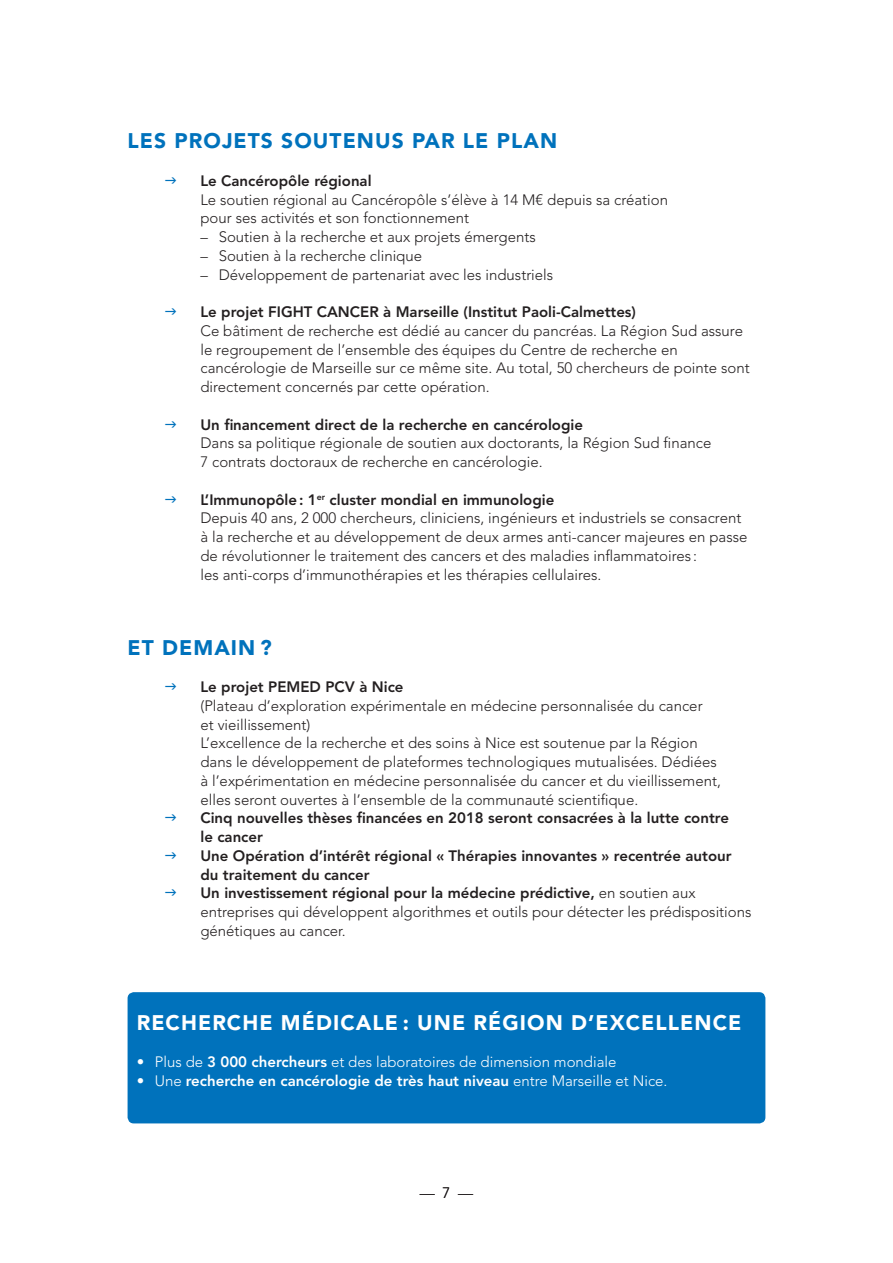
<style>
.page{position:relative;width:893px;height:1263px;background:#fff}
.page>*{position:absolute;margin:0;border:0;box-sizing:border-box;transform-origin:0 0}
.Avenir_14_light{font:900 21px "Avenir LT Std";letter-spacing:.05em;color:#fff}
.Avenir_14_light-2{font:900 21px "Avenir LT Std";letter-spacing:.05em;color:#0072bc}
.Avenir_10_fer_à_ga{font:300 15px/18.8px "Avenir LT Std";color:#231f20}
.Avenir_10_fer_à_ga-2{font:800 15px/18.8px "Avenir LT Std";color:#231f20}
.Avenir_10_fer_à_ga-3{font:800 15px "Avenir LT Std";color:#fff}
.Avenir_10_fer_à_ga-4{font:300 15px "Avenir LT Std";color:#fff}
.s1{font-weight:800}
.s2{font-weight:300}
</style>
<div class="page">
<div style="left:128px;top:992px;width:637px;height:131px;background:#0072bc;border-radius:6px"></div>
<p class="Avenir_14_light-2" style="left:128px;top:128px;width:431px">LES PROJETS SOUTENUS PAR LE PLAN</p>
<p class="Avenir_10_fer_à_ga-2" style="left:200px;top:171px;width:173px">Le Cancéropôle régional</p>
<p class="Avenir_10_fer_à_ga" style="left:200px;top:190px;width:469px">Le soutien régional au Cancéropôle s’élève à 14 M€ depuis sa création pour ses activités et son fonctionnement</p>
<p class="Avenir_10_fer_à_ga" style="left:200px;top:228px;width:337px">– Soutien à la recherche et aux projets émergents</p>
<p class="Avenir_10_fer_à_ga" style="left:200px;top:246px;width:223px">– Soutien à la recherche clinique</p>
<p class="Avenir_10_fer_à_ga" style="left:200px;top:265px;width:354px">– Développement de partenariat avec les industriels</p>
<p class="Avenir_10_fer_à_ga-2" style="left:200px;top:303px;width:437px">Le projet FIGHT CANCER à Marseille (Institut Paoli-Calmettes)</p>
<p class="Avenir_10_fer_à_ga" style="left:200px;top:321px;width:551px">Ce bâtiment de recherche est dédié au cancer du pancréas. La Région Sud assure le regroupement de l’ensemble des équipes du Centre de recherche en cancérologie de Marseille sur ce même site. Au total, 50 chercheurs de pointe sont directement concernés par cette opération.</p>
<p class="Avenir_10_fer_à_ga-2" style="left:200px;top:415px;width:384px">Un financement direct de la recherche en cancérologie</p>
<p class="Avenir_10_fer_à_ga" style="left:200px;top:434px;width:512px">Dans sa politique régionale de soutien aux doctorants, la Région Sud finance<br>7 contrats doctoraux de recherche en cancérologie.</p>
<p class="Avenir_10_fer_à_ga-2" style="left:200px;top:490px;width:355px">L’Immunopôle: 1<sup>er</sup> cluster mondial en immunologie</p>
<p class="Avenir_10_fer_à_ga" style="left:200px;top:509px;width:548px">Depuis 40 ans, 2 000 chercheurs, cliniciens, ingénieurs et industriels se consacrent à la recherche et au développement de deux armes anti-cancer majeures en passe de révolutionner le traitement des cancers et des maladies inflammatoires :<br>les anti-corps d’immunothérapies et les thérapies cellulaires.</p>
<p class="Avenir_14_light-2" style="left:128px;top:635px;width:146px">ET DEMAIN ?</p>
<p class="Avenir_10_fer_à_ga-2" style="left:200px;top:678px;width:205px">Le projet PEMED PCV à Nice</p>
<p class="Avenir_10_fer_à_ga" style="left:200px;top:696px;width:504px">(Plateau d’exploration expérimentale en médecine personnalisée du cancer et vieillissement)</p>
<p class="Avenir_10_fer_à_ga" style="left:200px;top:734px;width:522px">L’excellence de la recherche et des soins à Nice est soutenue par la Région dans le développement de plateformes technologiques mutualisées. Dédiées à l’expérimentation en médecine personnalisée du cancer et du vieillissement, elles seront ouvertes à l’ensemble de la communauté scientifique.</p>
<p class="Avenir_10_fer_à_ga-2" style="left:200px;top:809px;width:530px">Cinq nouvelles thèses financées en 2018 seront consacrées à la lutte contre le cancer</p>
<p class="Avenir_10_fer_à_ga-2" style="left:200px;top:846px;width:533px">Une Opération d’intérêt régional « Thérapies innovantes » recentrée autour du traitement du cancer</p>
<p class="Avenir_10_fer_à_ga" style="left:200px;top:884px;width:553px"><span class="s1">Un investissement régional pour la médecine prédictive,</span> en soutien aux entreprises qui développent algorithmes et outils pour détecter les prédispositions génétiques au cancer.</p>
<p class="Avenir_14_light" style="left:137px;top:1010px;width:606px">RECHERCHE MÉDICALE : UNE RÉGION D’EXCELLENCE</p>
<p class="Avenir_10_fer_à_ga-4" style="left:137px;top:1053px;width:481px">• Plus de <span class="s1">3 000 chercheurs</span> et des laboratoires de dimension mondiale</p>
<p class="Avenir_10_fer_à_ga-3" style="left:137px;top:1072px;width:532px"><span class="s2">• Une</span> recherche en cancérologie de très haut niveau <span class="s2">entre Marseille et Nice.</span></p>
<p class="Avenir_10_fer_à_ga" style="left:420px;top:1184px;width:55px">— 7 —</p>
</div>
